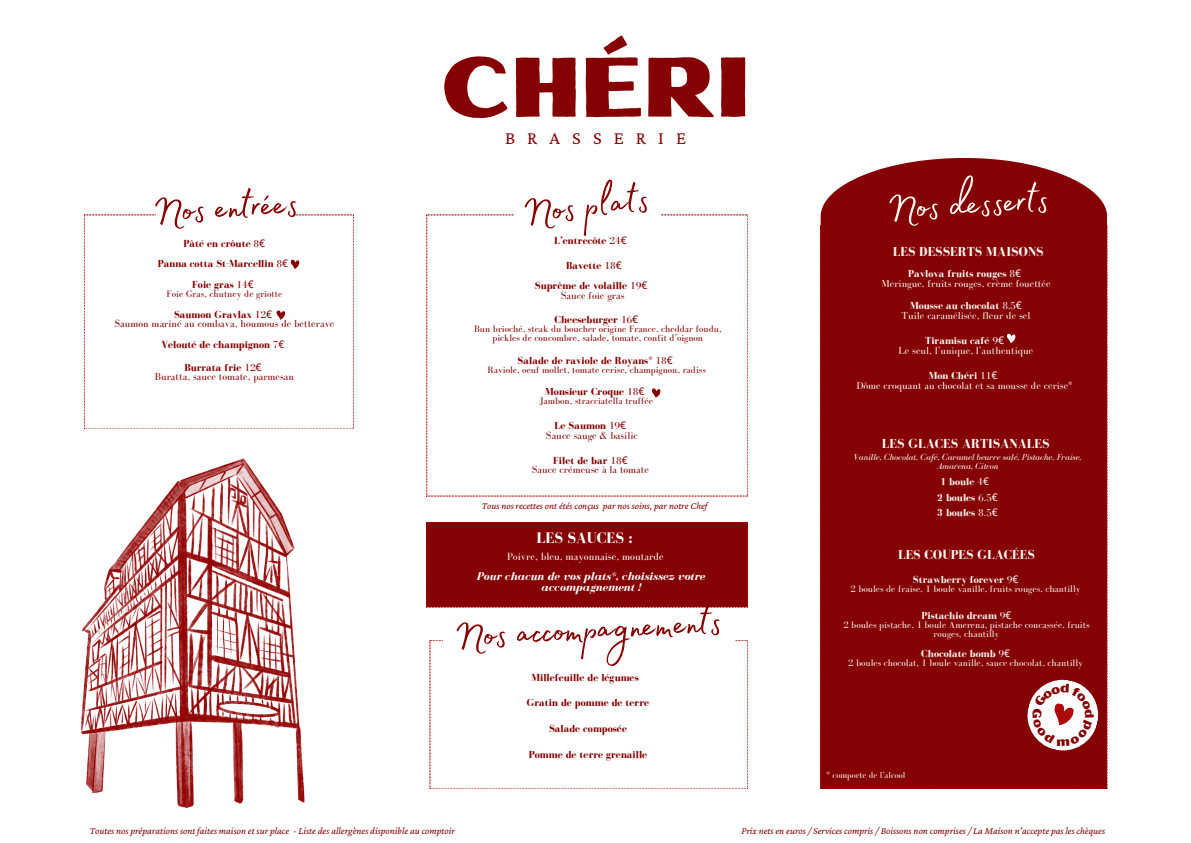
<style>
.page{position:relative;width:1191px;height:843px;background:#fff}
.page>*{position:absolute;margin:0;border:0;box-sizing:border-box;transform-origin:0 0}
.t1{font:84.6px "Oilvare Base";letter-spacing:-.005em;color:#850002}
.t2{font:50px "Madelyn Fill";color:#850002}
.t3{font:50px "Madelyn Fill";color:#f8f7f1}
.t4{font:18.5px "Crimson Pro";letter-spacing:.655em;color:#850002}
.t5{font:700 15.7px "Bodoni FLF";color:#fff}
.t6{font:700 13.4px "Bodoni FLF";color:#f8f7f1}
.t7{font:italic 700 11.6px/10.5px "Bodoni FLF";color:#fff;text-align:center}
.t8{font:10.7px "Bodoni FLF";color:#fff}
.t9{font:700 10.5px/9.8px "Bodoni FLF";color:#850002;text-align:center}
.t10{font:10.5px/9.8px "Bodoni FLF";color:#f8f7f1;text-align:center}
.t11{font:10.5px/9.8px "Bodoni FLF";color:#850002;text-align:center}
.t12{font:700 10.5px "Bodoni FLF";color:#f8f7f1}
.t13{font:italic 10px "Crimson Pro";color:#850002}
.t14{font:9.7px/9px "Bodoni FLF";color:#850002;text-align:center}
.t15{font:9.7px/9px "Bodoni FLF";color:#f8f7f1;text-align:center}
.t16{font:italic 9px/8.2px "Bodoni FLF";color:#f8f7f1;text-align:center}
.t17{font:9px "Bodoni FLF";color:#f8f7f1}
.s1{font-weight:400}
.s2{font-family:"Noto Sans";font-weight:400}
.s3{font-weight:700}
.s4{font-family:"Noto Sans"}
</style>
<div class="page">
<svg style="left:84px;top:215px;width:269px;height:213px"></svg>
<div style="left:820px;top:230px;width:286px;height:558px;background:#850002"></div>
<div style="left:156px;top:182px;width:139px;height:52px;background:#fff"></div>
<svg style="left:820px;top:158px;width:286px;height:72px"></svg>
<div style="left:426px;top:522px;width:321px;height:85px;background:#850002"></div>
<svg style="left:426px;top:215px;width:321px;height:281px"></svg>
<div style="left:514px;top:177px;width:146px;height:58px;background:#fff"></div>
<svg style="left:651px;top:388px;width:9px;height:9px"></svg>
<svg style="left:276px;top:310px;width:9px;height:9px"></svg>
<svg style="left:291px;top:259px;width:8px;height:10px"></svg>
<img style="left:81px;top:458px;width:224px;height:351px">
<svg style="left:1006px;top:334px;width:9px;height:9px"></svg>
<svg style="left:1023px;top:676px;width:78px;height:77px"></svg>
<p class="t2" style="left:151px;top:172px;width:147px;rotate:-3deg">Nos entrées</p>
<p class="t9" style="left:183px;top:239px;width:83px">Pâté en crôute <span class="s1">8</span><span class="s2">€</span></p>
<h5 class="t9" style="left:158px;top:259px;width:132px">Panna cotta St-Marcellin <span class="s1">8</span><span class="s2">€</span></h5>
<h5 class="t9" style="left:192px;top:280px;width:63px">Foie gras <span class="s1">14</span><span class="s2">€</span></h5>
<h5 class="t14" style="left:166px;top:289px;width:117px">Foie Gras, chutney de griotte</h5>
<h3 class="t11" style="left:114px;top:309px;width:221px"><span class="s3">Saumon Gravlax</span> 12<span class="s4">€<br></span>Saumon mariné au combava, houmous de betterave</h3>
<h5 class="t9" style="left:161px;top:339px;width:125px">Velouté de champignon <span class="s1">7</span><span class="s2">€</span></h5>
<h5 class="t11" style="left:155px;top:362px;width:141px"><span class="s3">Burrata frie</span> 12<span class="s4">€<br></span>Buratta, sauce tomate, parmesan</h5>
<p class="t1" style="left:440px;top:35px;width:311px">CHÉRI</p>
<h3 class="t4" style="left:505px;top:127px;width:182px">BRASSERIE</h3>
<p class="t2" style="left:518px;top:175px;width:128px;rotate:-7deg">Nos plats</p>
<h5 class="t9" style="left:554px;top:236px;width:74px">L’entrecôte <span class="s1">24</span><span class="s2">€</span></h5>
<h5 class="t9" style="left:535px;top:280px;width:114px">Suprême de volaille <span class="s1">19</span><span class="s2">€<br></span><span class="s1">Sauce foie gras</span></h5>
<h3 class="t9" style="left:566px;top:260px;width:57px">Bavette <span class="s1">18</span><span class="s2">€</span></h3>
<h5 class="t9" style="left:554px;top:314px;width:85px">Cheeseburger <span class="s1">16</span><span class="s2">€</span></h5>
<h5 class="t14" style="left:474px;top:324px;width:249px">Bun brioché, steak du boucher origine France, cheddar fondu, pickles de concombre, salade, tomate, confit d’oignon</h5>
<p class="t9" style="left:517px;top:355px;width:157px">Salade de raviole de Royans* <span class="s1">18</span><span class="s2">€</span></p>
<p class="t14" style="left:487px;top:365px;width:220px">Raviole, oeuf mollet, tomate cerise, champignon, radiss</p>
<h6 class="t9" style="left:545px;top:387px;width:101px">Monsieur Croque <span class="s1">18</span><span class="s2">€</span></h6>
<h6 class="t14" style="left:540px;top:396px;width:115px">Jambon, stracciatella truffée</h6>
<p class="t11" style="left:546px;top:421px;width:93px"><span class="s3">Le Saumon</span> 19<span class="s4">€<br></span>Sauce sauge &amp; basilic</p>
<p class="t11" style="left:531px;top:455px;width:119px"><span class="s3">Filet de bar</span> 18<span class="s4">€<br></span>Sauce crémeuse à la tomate</p>
<p class="t13" style="left:481px;top:500px;width:227px">Tous nos recettes ont étés conçus par nos soins, par notre Chef</p>
<h5 class="t5" style="left:536px;top:528px;width:98px">LES SAUCES :</h5>
<h5 class="t8" style="left:507px;top:550px;width:158px">Poivre, bleu, mayonnaise, moutarde</h5>
<h5 class="t7" style="left:476px;top:571px;width:230px">Pour chacun de vos plats*, choisissez votre accompagnement !</h5>
<p class="t2" style="left:452px;top:597px;width:269px;rotate:-3deg">Nos accompagnements</p>
<p class="t9" style="left:531px;top:672px;width:109px">Millefeuille de légumes</p>
<p class="t9" style="left:527px;top:697px;width:124px">Gratin de pomme de terre</p>
<p class="t9" style="left:549px;top:723px;width:79px">Salade composée</p>
<p class="t9" style="left:528px;top:749px;width:120px">Pomme de terre grenaille</p>
<p class="t3" style="left:885px;top:169px;width:163px;rotate:-3deg">Nos desserts</p>
<h2 class="t6" style="left:892px;top:244px;width:152px">LES DESSERTS MAISONS</h2>
<h5 class="t10" style="left:881px;top:268px;width:171px"><span class="s3">Pavlova fruits rouges</span> 8<span class="s4">€<br></span>Meringue, fruits rouges, crème fouettée</h5>
<h5 class="t10" style="left:901px;top:301px;width:130px"><span class="s3">Mousse au chocolat</span> 8.5<span class="s4">€<br></span>Tuile caramélisée, fleur de sel</h5>
<h3 class="t10" style="left:898px;top:336px;width:136px"><span class="s3">Tiramisu café</span> 9<span class="s4">€<br></span>Le seul, l’unique, l’authentique</h3>
<h6 class="t10" style="left:856px;top:370px;width:217px"><span class="s3">Mon Chéri</span> 11<span class="s4">€<br></span>Dôme croquant au chocolat et sa mousse de cerise*</h6>
<p class="t6" style="left:881px;top:436px;width:169px">LES GLACES ARTISANALES</p>
<p class="t16" style="left:853px;top:453px;width:229px">Vanille, Chocolat, Café, Caramel beurre salé, Pistache, Fraise,<br>Amarena, Citron</p>
<h6 class="t12" style="left:939px;top:476px;width:51px">1 boule <span class="s1">4</span><span class="s2">€</span></h6>
<h5 class="t12" style="left:936px;top:491px;width:62px">2 boules <span class="s1">6.5</span><span class="s2">€</span></h5>
<h5 class="t12" style="left:936px;top:506px;width:62px">3 boules <span class="s1">8.5</span><span class="s2">€</span></h5>
<p class="t6" style="left:897px;top:547px;width:138px">LES COUPES GLACÉES</p>
<h4 class="t12" style="left:912px;top:573px;width:107px">Strawberry forever <span class="s1">9</span><span class="s2">€</span></h4>
<h4 class="t15" style="left:850px;top:584px;width:232px">2 boules de fraise, 1 boule vanille, fruits rouges, chantilly</h4>
<h4 class="t12" style="left:921px;top:609px;width:92px">Pistachio dream <span class="s1">9</span><span class="s2">€</span></h4>
<h4 class="t15" style="left:843px;top:620px;width:248px">2 boules pistache, 1 boule Amerena, pistache concassée, fruits rouges, chantilly</h4>
<h6 class="t12" style="left:921px;top:648px;width:90px">Chocolate bomb <span class="s1">9</span><span class="s2">€</span></h6>
<h6 class="t15" style="left:848px;top:658px;width:236px">2 boules chocolat, 1 boule vanille, sauce chocolat, chantilly</h6>
<p class="t17" style="left:826px;top:769px;width:80px">* comporte de l’alcool</p>
<p class="t13" style="left:90px;top:824px;width:367px">Toutes nos préparations sont faites maison et sur place - Liste des allergènes disponible au comptoir</p>
<p class="t13" style="left:741px;top:824px;width:365px">Prix nets en euros / Services compris / Boissons non comprises / La Maison n'accepte pas les chèques</p>
</div>
